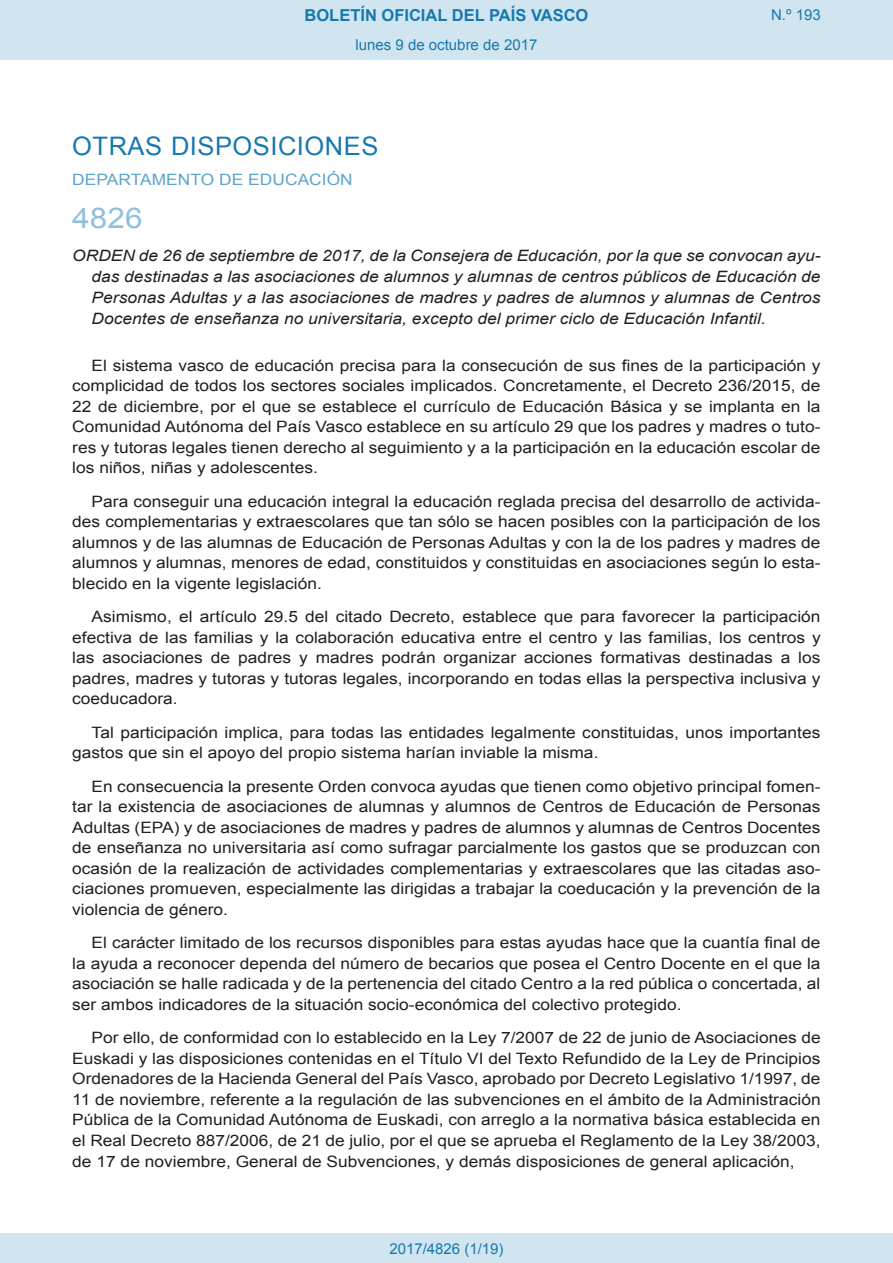
<style>
.page{position:relative;width:893px;height:1263px;background:#fff}
.page>*{position:absolute;margin:0;border:0;box-sizing:border-box;transform-origin:0 0}
.BOPVOrden{font:28.5px "Arial";color:#90c0db;scale:1.11 1}
.BOPVSeccion{font:25.5px "Arial";letter-spacing:.02em;color:#1879ad}
.t1{font:700 16.5px "Arial";color:#1879ad}
.BOPVDetalle{font:15.6px/20.5px "Arial";color:#231f20;text-align:justify;scale:1.11 1}
.BOPVTitulo{font:italic 15.6px/21px "Arial";color:#231f20;text-align:justify;scale:1.11 1}
.BOPVOrganismo{font:15.6px "Arial";letter-spacing:.005em;color:#5ea4ca;scale:1.11 1}
.Paginacion_Centro{font:15px "Arial";color:#1879ad}
</style>
<div class="page">
<div style="left:0;top:0;width:893px;height:60px;background:#d0e5f0"></div>
<div style="left:0;top:1233px;width:893px;height:30px;background:#d0e5f0"></div>
<p class="t1" style="left:305px;top:4px;width:285px">BOLETÍN OFICIAL DEL PAÍS VASCO</p>
<p class="Paginacion_Centro" style="left:356px;top:35px;width:183px">lunes 9 de octubre de 2017</p>
<p class="Paginacion_Centro" style="left:771px;top:5px;width:51px">N.º 193</p>
<p class="BOPVSeccion" style="left:72px;top:129px;width:308px">OTRAS DISPOSICIONES</p>
<p class="BOPVOrganismo" style="left:72px;top:169px;width:254px">DEPARTAMENTO DE EDUCACIÓN</p>
<p class="BOPVOrden" style="left:72px;top:199px;width:65px">4826</p>
<p class="BOPVTitulo" style="left:92px;top:246px;width:658px;text-indent:-19px">ORDEN de 26 de septiembre de 2017, de la Consejera de Educación, por la que se convocan ayu&shy;das destinadas a las asociaciones de alumnos y alumnas de centros públicos de Educación de Personas Adultas y a las asociaciones de madres y padres de alumnos y alumnas de Centros Docentes de enseñanza no universitaria, excepto del primer ciclo de Educación Infantil.</p>
<p class="BOPVDetalle" style="left:72px;top:355px;width:676px;text-indent:19px">El sistema vasco de educación precisa para la consecución de sus fines de la participación y complicidad de todos los sectores sociales implicados. Concretamente, el Decreto 236/2015, de 22 de diciembre, por el que se establece el currículo de Educación Básica y se implanta en la Comunidad Autónoma del País Vasco establece en su artículo 29 que los padres y madres o tuto&shy;res y tutoras legales tienen derecho al seguimiento y a la participación en la educación escolar de los niños, niñas y adolescentes.</p>
<p class="BOPVDetalle" style="left:72px;top:491px;width:676px;text-indent:19px">Para conseguir una educación integral la educación reglada precisa del desarrollo de activida&shy;des complementarias y extraescolares que tan sólo se hacen posibles con la participación de los alumnos y de las alumnas de Educación de Personas Adultas y con la de los padres y madres de alumnos y alumnas, menores de edad, constituidos y constituidas en asociaciones según lo esta&shy;blecido en la vigente legislación.</p>
<p class="BOPVDetalle" style="left:72px;top:606px;width:676px;text-indent:19px">Asimismo, el artículo 29.5 del citado Decreto, establece que para favorecer la participación efectiva de las familias y la colaboración educativa entre el centro y las familias, los centros y las asociaciones de padres y madres podrán organizar acciones formativas destinadas a los padres, madres y tutoras y tutoras legales, incorporando en todas ellas la perspectiva inclusiva y coeducadora.</p>
<p class="BOPVDetalle" style="left:72px;top:722px;width:676px;text-indent:19px">Tal participación implica, para todas las entidades legalmente constituidas, unos importantes gastos que sin el apoyo del propio sistema harían inviable la misma.</p>
<p class="BOPVDetalle" style="left:72px;top:776px;width:676px;text-indent:19px">En consecuencia la presente Orden convoca ayudas que tienen como objetivo principal fomen&shy;tar la existencia de asociaciones de alumnas y alumnos de Centros de Educación de Personas Adultas (EPA) y de asociaciones de madres y padres de alumnos y alumnas de Centros Docentes de enseñanza no universitaria así como sufragar parcialmente los gastos que se produzcan con ocasión de la realización de actividades complementarias y extraescolares que las citadas aso&shy;ciaciones promueven, especialmente las dirigidas a trabajar la coeducación y la prevención de la violencia de género.</p>
<p class="BOPVDetalle" style="left:72px;top:932px;width:676px;text-indent:19px">El carácter limitado de los recursos disponibles para estas ayudas hace que la cuantía final de la ayuda a reconocer dependa del número de becarios que posea el Centro Docente en el que la asociación se halle radicada y de la pertenencia del citado Centro a la red pública o concertada, al ser ambos indicadores de la situación socio-económica del colectivo protegido.</p>
<p class="BOPVDetalle" style="left:72px;top:1027px;width:676px;text-indent:19px">Por ello, de conformidad con lo establecido en la Ley 7/2007 de 22 de junio de Asociaciones de Euskadi y las disposiciones contenidas en el Título VI del Texto Refundido de la Ley de Principios Ordenadores de la Hacienda General del País Vasco, aprobado por Decreto Legislativo 1/1997, de 11 de noviembre, referente a la regulación de las subvenciones en el ámbito de la Administración Pública de la Comunidad Autónoma de Euskadi, con arreglo a la normativa básica establecida en el Real Decreto 887/2006, de 21 de julio, por el que se aprueba el Reglamento de la Ley 38/2003, de 17 de noviembre, General de Subvenciones, y demás disposiciones de general aplicación,</p>
<p class="Paginacion_Centro" style="left:389px;top:1238px;width:116px">2017/4826 (1/19)</p>
</div>
